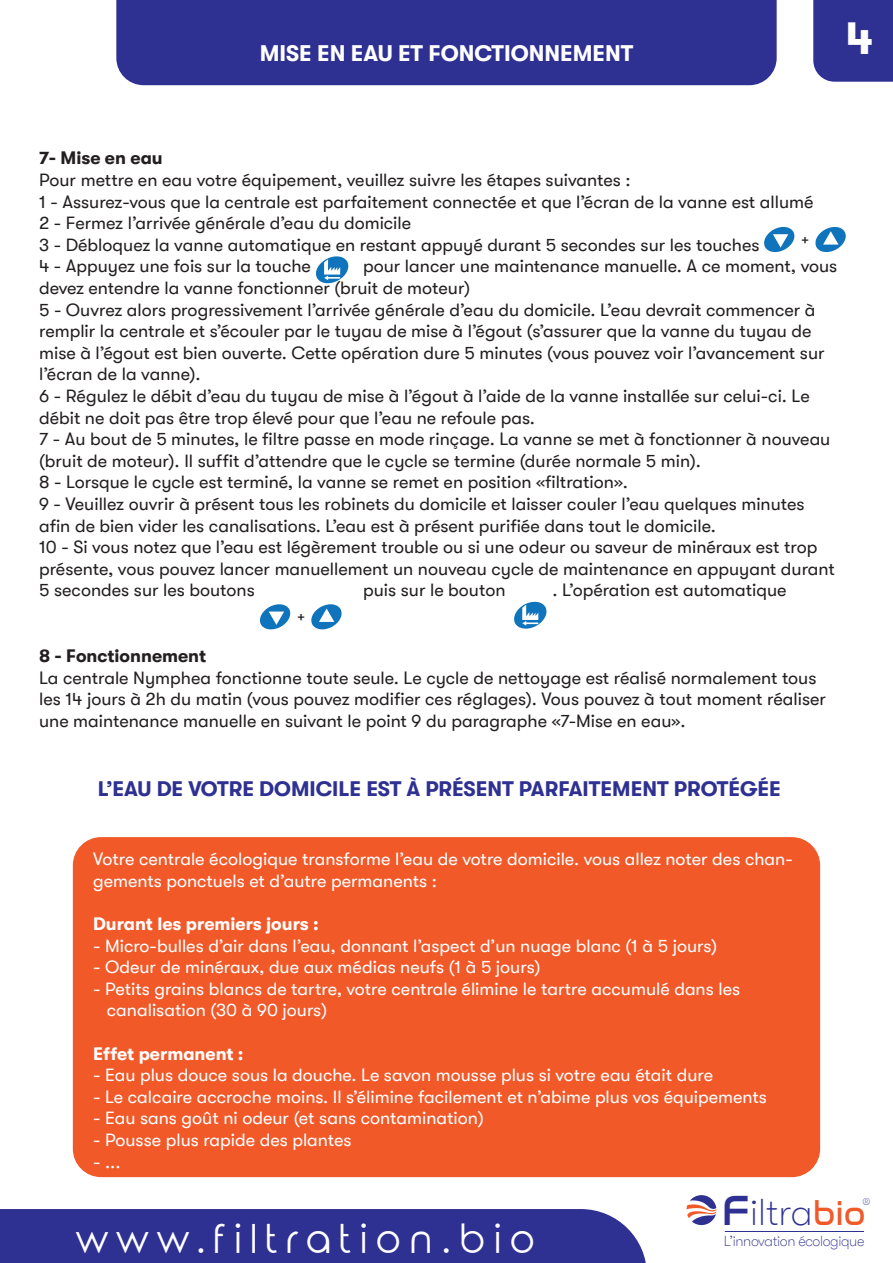
<style>
.page{position:relative;width:893px;height:1263px;background:#fff}
.page>*{position:absolute;margin:0;border:0;box-sizing:border-box;transform-origin:0 0}
.t1{font:700 45px "GT Walsheim";color:#fff}
.t2{font:39px "Rounded Elegance";letter-spacing:.2em;color:#fff}
.t3{font:100 37.2px "GT Walsheim";color:#2e3092}
.t4{font:700 22.5px "GT Walsheim";color:#fff}
.t5{font:700 21px "GT Walsheim";color:#2e3092}
.t6{font:18px/21.6px "GT Walsheim";color:#231f20}
.t7{font:18px/21.6px "GT Walsheim";color:#fff}
.t8{font:700 18px "GT Walsheim";color:#fff}
.t9{font:700 18px "GT Walsheim";color:#231f20}
.t10{font:15.9px "GT Walsheim";color:#231f20}
.t11{font:100 14.4px "GT Walsheim";letter-spacing:-.025em;color:#2e3092}
.t12{font:100 13.65px "GT Walsheim";color:#2e3092}
.s1{font-family:"Nasalization Rg";font-weight:400;font-size:43.35px}
.s2{font-family:"Nasalization Rg";font-weight:400;font-size:32.55px;color:#f15929}
</style>
<div class="page">
<div style="left:73px;top:837px;width:747px;height:340px;background:#f15929;border-radius:28px"></div>
<svg style="left:686px;top:1195px;width:30px;height:30px"></svg>
<hr style="left:725px;top:1231px;width:139px;height:1px;background:#2e3092">
<div style="left:0;top:1209px;width:646px;height:54px;background:#2e3092"></div>
<div style="left:813px;top:0;width:80px;height:82px;background:#2e3092"></div>
<svg style="left:316px;top:256px;width:33px;height:28px"></svg>
<svg style="left:311px;top:604px;width:31px;height:26px"></svg>
<svg style="left:260px;top:604px;width:31px;height:26px"></svg>
<svg style="left:514px;top:601px;width:33px;height:28px"></svg>
<div style="left:116px;top:0;width:661px;height:85px;background:#2e3092"></div>
<svg style="left:815px;top:226px;width:31px;height:27px"></svg>
<svg style="left:764px;top:227px;width:31px;height:26px"></svg>
<p class="t4" style="left:260px;top:41px;width:375px">MISE EN EAU ET FONCTIONNEMENT</p>
<h1 class="t1" style="left:846px;top:14px;width:29px">4</h1>
<p class="t9" style="left:39px;top:148px;width:125px">7- Mise en eau</p>
<p class="t6" style="left:39px;top:169px;width:776px">Pour mettre en eau votre équipement, veuillez suivre les étapes suivantes :<br>1 - Assurez-vous que la centrale est parfaitement connectée et que l’écran de la vanne est allumé 2 - Fermez l’arrivée générale d’eau du domicile<br>3 - Débloquez la vanne automatique en restant appuyé durant 5 secondes sur les touches<br>4 - Appuyez une fois sur la touche</p>
<p class="t10" style="left:801px;top:230px;width:10px">+</p>
<p class="t6" style="left:39px;top:255px;width:800px;text-indent:324px">pour lancer une maintenance manuelle. A ce moment, vous devez entendre la vanne fonctionner (bruit de moteur)<br>5 - Ouvrez alors progressivement l’arrivée générale d’eau du domicile. L’eau devrait commencer à remplir la centrale et s’écouler par le tuyau de mise à l’égout (s’assurer que la vanne du tuyau de mise à l’égout est bien ouverte. Cette opération dure 5 minutes (vous pouvez voir l’avancement sur l’écran de la vanne).<br>6 - Régulez le débit d’eau du tuyau de mise à l’égout à l’aide de la vanne installée sur celui-ci. Le débit ne doit pas être trop élevé pour que l’eau ne refoule pas.<br>7 - Au bout de 5 minutes, le filtre passe en mode rinçage. La vanne se met à fonctionner à nouveau (bruit de moteur). Il suffit d’attendre que le cycle se termine (durée normale 5 min).<br>8 - Lorsque le cycle est terminé, la vanne se remet en position «filtration».<br>9 - Veuillez ouvrir à présent tous les robinets du domicile et laisser couler l’eau quelques minutes afin de bien vider les canalisations. L’eau est à présent purifiée dans tout le domicile.<br>10 - Si vous notez que l’eau est légèrement trouble ou si une odeur ou saveur de minéraux est trop présente, vous pouvez lancer manuellement un nouveau cycle de maintenance en appuyant durant 5 secondes sur les boutons</p>
<p class="t6" style="left:363px;top:579px;width:144px">puis sur le bouton</p>
<p class="t6" style="left:552px;top:579px;width:236px">. L’opération est automatique</p>
<p class="t10" style="left:297px;top:608px;width:10px">+</p>
<p class="t9" style="left:39px;top:646px;width:168px">8 - Fonctionnement</p>
<p class="t6" style="left:39px;top:667px;width:788px">La centrale Nymphea fonctionne toute seule. Le cycle de nettoyage est réalisé normalement tous les 14 jours à 2h du matin (vous pouvez modifier ces réglages). Vous pouvez à tout moment réaliser une maintenance manuelle en suivant le point 9 du paragraphe «7-Mise en eau».</p>
<p class="t5" style="left:98px;top:776px;width:685px">L’EAU DE VOTRE DOMICILE EST À PRÉSENT PARFAITEMENT PROTÉGÉE</p>
<p class="t7" style="left:93px;top:848px;width:701px">Votre centrale écologique transforme l’eau de votre domicile. vous allez noter des chan&shy;gements ponctuels et d’autre permanents :</p>
<p class="t8" style="left:93px;top:914px;width:227px">Durant les premiers jours :</p>
<p class="t7" style="left:93px;top:935px;width:626px">- Micro-bulles d’air dans l’eau, donnant l’aspect d’un nuage blanc (1 à 5 jours)</p>
<p class="t7" style="left:93px;top:956px;width:449px">- Odeur de minéraux, due aux médias neufs (1 à 5 jours)</p>
<p class="t7" style="left:107px;top:978px;width:635px;text-indent:-14px">- Petits grains blancs de tartre, votre centrale élimine le tartre accumulé dans les canalisation (30 à 90 jours)</p>
<p class="t8" style="left:93px;top:1043px;width:152px">Effet permanent :</p>
<p class="t7" style="left:93px;top:1064px;width:621px">- Eau plus douce sous la douche. Le savon mousse plus si votre eau était dure</p>
<p class="t7" style="left:93px;top:1086px;width:675px">- Le calcaire accroche moins. Il s’élimine facilement et n’abime plus vos équipements</p>
<p class="t7" style="left:93px;top:1107px;width:392px">- Eau sans goût ni odeur (et sans contamination)</p>
<p class="t7" style="left:93px;top:1129px;width:260px">- Pousse plus rapide des plantes</p>
<p class="t7" style="left:93px;top:1151px;width:29px">- ...</p>
<h2 class="t2" style="left:76px;top:1216px;width:461px">www.filtration.bio</h2>
<h3 class="t3" style="left:721px;top:1191px;width:146px"><span class="s1">F</span>iltra<span class="s2">bio</span></h3>
<p class="t11" style="left:724px;top:1233px;width:142px">L’innovation écologique</p>
<p class="t12" style="left:862px;top:1196px;width:9px">®</p>
</div>
